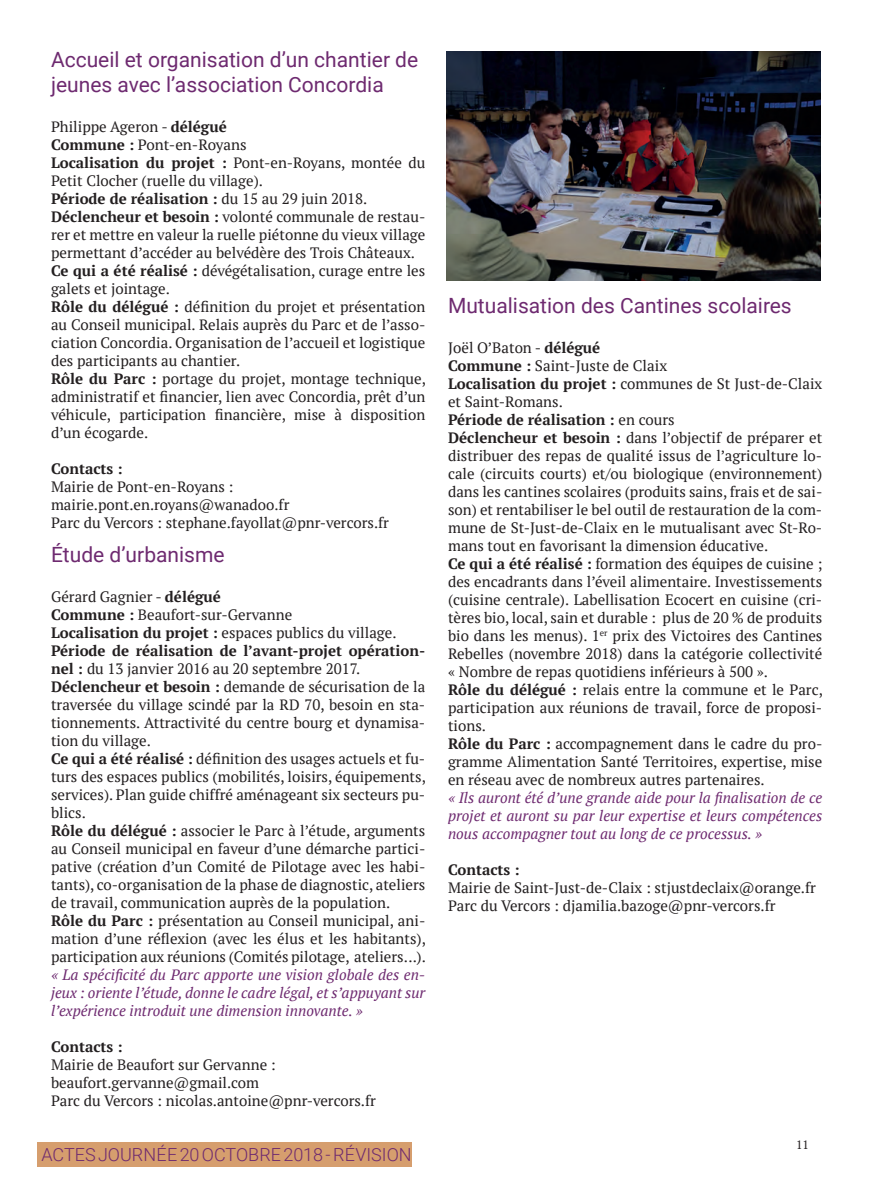
<style>
.page{position:relative;width:872px;height:1191px;background:#fff}
.page>*{position:absolute;margin:0;border:0;box-sizing:border-box;transform-origin:0 0}
.t1{font:21px/25.2px "Roboto";color:#6e2a70}
.t2{font:300 18px "Roboto";color:#6e2a70}
.t3{font:15px/18px "PT Serif";color:#231f20}
.t4{font:italic 15px/18px "PT Serif";color:#6e2a70;text-align:justify}
.t5{font:700 15px "PT Serif";color:#231f20}
.t6{font:12px "PT Serif";color:#231f20}
.s1{font-weight:700}
</style>
<div class="page">
<div style="left:37px;top:1142px;width:375px;height:24px;background:#d69e6e"></div>
<img style="left:446px;top:51px;width:375px;height:230px">
<h1 class="t1" style="left:51px;top:46px;width:369px">Accueil et organisation d’un chantier de jeunes avec l’association Concordia</h1>
<p class="t3" style="left:51px;top:117px;width:376px">Philippe Ageron - <span class="s1">délégué<br>Commune :</span> Pont-en-Royans<br><span class="s1">Localisation du projet :</span> Pont-en-Royans, montée du Petit Clocher (ruelle du village).<br><span class="s1">Période de réalisation :</span> du 15 au 29 juin 2018.<br><span class="s1">Déclencheur et besoin :</span> volonté communale de restau&shy;rer et mettre en valeur la ruelle piétonne du vieux village permettant d’accéder au belvédère des Trois Châteaux.<br><span class="s1">Ce qui a été réalisé :</span> dévégétalisation, curage entre les galets et jointage.<br><span class="s1">Rôle du délégué :</span> définition du projet et présentation au Conseil municipal. Relais auprès du Parc et de l’asso&shy;ciation Concordia. Organisation de l’accueil et logistique des participants au chantier.<br><span class="s1">Rôle du Parc :</span> portage du projet, montage technique, administratif et financier, lien avec Concordia, prêt d’un véhicule, participation financière, mise à disposition d’un écogarde.</p>
<p class="t5" style="left:51px;top:458px;width:73px">Contacts :</p>
<p class="t3" style="left:51px;top:477px;width:339px">Mairie de Pont-en-Royans : mairie.pont.en.royans@wanadoo.fr<br>Parc du Vercors : stephane.fayollat@pnr-vercors.fr</p>
<h1 class="t1" style="left:51px;top:541px;width:175px">Étude d’urbanisme</h1>
<p class="t3" style="left:51px;top:587px;width:376px">Gérard Gagnier - <span class="s1">délégué<br>Commune :</span> Beaufort-sur-Gervanne<br><span class="s1">Localisation du projet :</span> espaces publics du village.<br><span class="s1">Période de réalisation de l’avant-projet opération&shy;nel :</span> du 13 janvier 2016 au 20 septembre 2017.<br><span class="s1">Déclencheur et besoin :</span> demande de sécurisation de la traversée du village scindé par la RD 70, besoin en sta&shy;tionnements. Attractivité du centre bourg et dynamisa&shy;tion du village.<br><span class="s1">Ce qui a été réalisé :</span> définition des usages actuels et fu&shy;turs des espaces publics (mobilités, loisirs, équipements, services). Plan guide chiffré aménageant six secteurs pu&shy;blics.<br><span class="s1">Rôle du délégué :</span> associer le Parc à l’étude, arguments au Conseil municipal en faveur d’une démarche partici&shy;pative (création d’un Comité de Pilotage avec les habi&shy;tants), co-organisation de la phase de diagnostic, ateliers de travail, communication auprès de la population.<br><span class="s1">Rôle du Parc :</span> présentation au Conseil municipal, ani&shy;mation d’une réflexion (avec les élus et les habitants), participation aux réunions (Comités pilotage, ateliers...).</p>
<p class="t4" style="left:51px;top:965px;width:376px">« La spécificité du Parc apporte une vision globale des en&shy;jeux : oriente l’étude, donne le cadre légal, et s’appuyant sur l’expérience introduit une dimension innovante. »</p>
<p class="t5" style="left:51px;top:1036px;width:73px">Contacts :</p>
<p class="t3" style="left:51px;top:1055px;width:326px">Mairie de Beaufort sur Gervanne : beaufort.gervanne@gmail.com<br>Parc du Vercors : nicolas.antoine@pnr-vercors.fr</p>
<p class="t2" style="left:41px;top:1141px;width:372px">ACTES JOURNÉE 20 OCTOBRE 2018 - RÉVISION</p>
<h1 class="t1" style="left:448px;top:292px;width:345px">Mutualisation des Cantines scolaires</h1>
<p class="t3" style="left:448px;top:338px;width:376px">Joël O’Baton - <span class="s1">délégué<br>Commune :</span> Saint-Juste de Claix<br><span class="s1">Localisation du projet :</span> communes de St Just-de-Claix et Saint-Romans.<br><span class="s1">Période de réalisation :</span> en cours<br><span class="s1">Déclencheur et besoin :</span> dans l’objectif de préparer et distribuer des repas de qualité issus de l’agriculture lo&shy;cale (circuits courts) et/ou biologique (environnement) dans les cantines scolaires (produits sains, frais et de sai&shy;son) et rentabiliser le bel outil de restauration de la com&shy;mune de St-Just-de-Claix en le mutualisant avec St-Ro&shy;mans tout en favorisant la dimension éducative.<br><span class="s1">Ce qui a été réalisé :</span> formation des équipes de cuisine ; des encadrants dans l’éveil alimentaire. Investissements (cuisine centrale). Labellisation Ecocert en cuisine (cri&shy;tères bio, local, sain et durable : plus de 20 % de produits bio dans les menus). 1<sup>er</sup> prix des Victoires des Cantines Rebelles (novembre 2018) dans la catégorie collectivité « Nombre de repas quotidiens inférieurs à 500 ».<br><span class="s1">Rôle du délégué :</span> relais entre la commune et le Parc, participation aux réunions de travail, force de proposi&shy;tions.<br><span class="s1">Rôle du Parc :</span> accompagnement dans le cadre du pro&shy;gramme Alimentation Santé Territoires, expertise, mise en réseau avec de nombreux autres partenaires.</p>
<p class="t4" style="left:448px;top:789px;width:376px">« Ils auront été d’une grande aide pour la finalisation de ce projet et auront su par leur expertise et leurs compétences nous accompagner tout au long de ce processus. »</p>
<p class="t5" style="left:448px;top:860px;width:73px">Contacts :</p>
<p class="t3" style="left:448px;top:878px;width:369px">Mairie de Saint-Just-de-Claix : stjustdeclaix@orange.fr<br>Parc du Vercors : djamilia.bazoge@pnr-vercors.fr</p>
<p class="t6" style="left:796px;top:1136px;width:14px">11</p>
</div>
